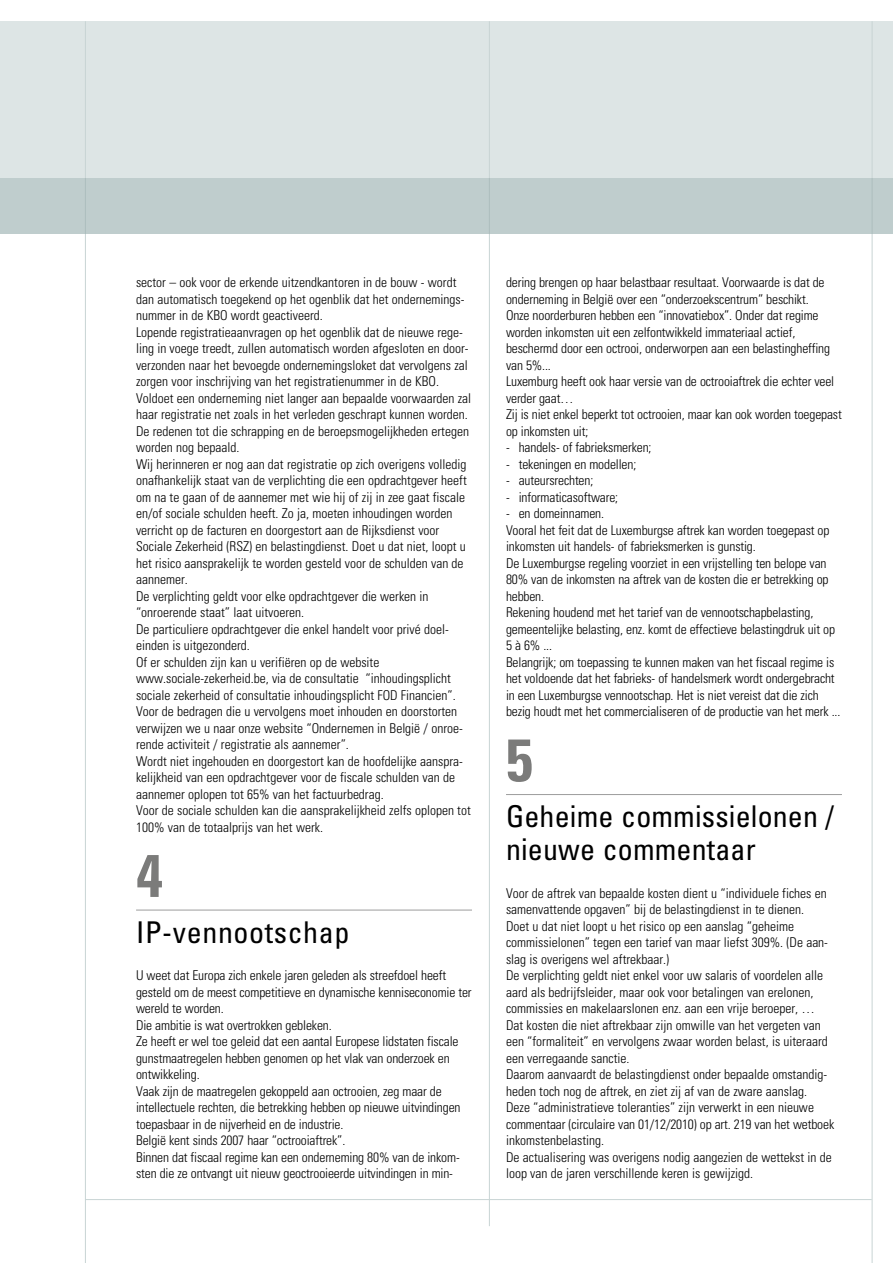
<style>
.page{position:relative;width:893px;height:1263px;background:#fff}
.page>*{position:absolute;margin:0;border:0;box-sizing:border-box;transform-origin:0 0}
.t1{font:700 condensed 60px "Univers";color:#7b7b7a}
.t2{font:condensed 30px/33px "Univers";letter-spacing:.005em;color:#000}
.t3{font:300 condensed 13.5px/16.5px "Univers";color:#000}
</style>
<div class="page">
<div style="left:0;top:21px;width:893px;height:213px;background:#dde5e5"></div>
<hr style="left:136px;top:910px;width:336px;height:1px;background:#9c9d9d">
<hr style="left:506px;top:794px;width:336px;height:1px;background:#9c9d9d">
<hr style="left:489px;top:21px;width:1px;height:1205px;background:#c8d4d4">
<hr style="left:85px;top:1199px;width:787px;height:1px;background:#c8d4d4">
<hr style="left:85px;top:21px;width:1px;height:1242px;background:#c8d4d4">
<hr style="left:872px;top:21px;width:1px;height:1242px;background:#c8d4d4">
<div style="left:0;top:179px;width:893px;height:55px;background:#bfcdcd"></div>
<p class="t3" style="left:136px;top:274px;width:337px">sector – ook voor de erkende uitzendkantoren in de bouw - wordt dan automatisch toegekend op het ogenblik dat het ondernemings&shy;nummer in de KBO wordt geactiveerd.<br>Lopende registratieaanvragen op het ogenblik dat de nieuwe rege&shy;ling in voege treedt, zullen automatisch worden afgesloten en door&shy;verzonden naar het bevoegde ondernemingsloket dat vervolgens zal zorgen voor inschrijving van het registratienummer in de KBO.<br>Voldoet een onderneming niet langer aan bepaalde voorwaarden zal haar registratie net zoals in het verleden geschrapt kunnen worden.<br>De redenen tot die schrapping en de beroepsmogelijkheden ertegen worden nog bepaald.<br>Wij herinneren er nog aan dat registratie op zich overigens volledig onafhankelijk staat van de verplichting die een opdrachtgever heeft om na te gaan of de aannemer met wie hij of zij in zee gaat fiscale en/of sociale schulden heeft. Zo ja, moeten inhoudingen worden verricht op de facturen en doorgestort aan de Rijksdienst voor Sociale Zekerheid (RSZ) en belastingdienst. Doet u dat niet, loopt u het risico aansprakelijk te worden gesteld voor de schulden van de aannemer.<br>De verplichting geldt voor elke opdrachtgever die werken in “onroerende staat” laat uitvoeren.<br>De particuliere opdrachtgever die enkel handelt voor privé doel&shy;einden is uitgezonderd.<br>Of er schulden zijn kan u verifiëren op de website www.sociale-zekerheid.be, via de consultatie “inhoudingsplicht sociale zekerheid of consultatie inhoudingsplicht FOD Financien”.<br>Voor de bedragen die u vervolgens moet inhouden en doorstorten verwijzen we u naar onze website “Ondernemen in België / onroe&shy;rende activiteit / registratie als aannemer”.<br>Wordt niet ingehouden en doorgestort kan de hoofdelijke aanspra&shy;kelijkheid van een opdrachtgever voor de fiscale schulden van de aannemer oplopen tot 65% van het factuurbedrag.<br>Voor de sociale schulden kan die aansprakelijkheid zelfs oplopen tot 100% van de totaalprijs van het werk.</p>
<h1 class="t1" style="left:136px;top:839px;width:28px">4</h1>
<h2 class="t2" style="left:136px;top:915px;width:215px">IP-vennootschap</h2>
<p class="t3" style="left:136px;top:967px;width:337px">U weet dat Europa zich enkele jaren geleden als streefdoel heeft gesteld om de meest competitieve en dynamische kenniseconomie ter wereld te worden.<br>Die ambitie is wat overtrokken gebleken.<br>Ze heeft er wel toe geleid dat een aantal Europese lidstaten fiscale gunstmaatregelen hebben genomen op het vlak van onderzoek en ontwikkeling.<br>Vaak zijn de maatregelen gekoppeld aan octrooien, zeg maar de intellectuele rechten, die betrekking hebben op nieuwe uitvindingen toepasbaar in de nijverheid en de industrie.<br>België kent sinds 2007 haar “octrooiaftrek”.<br>Binnen dat fiscaal regime kan een onderneming 80% van de inkom&shy;sten die ze ontvangt uit nieuw geoctrooieerde uitvindingen in min-</p>
<p class="t3" style="left:506px;top:274px;width:337px">dering brengen op haar belastbaar resultaat. Voorwaarde is dat de onderneming in België over een “onderzoekscentrum” beschikt.<br>Onze noorderburen hebben een “innovatiebox”. Onder dat regime worden inkomsten uit een zelfontwikkeld immateriaal actief, beschermd door een octrooi, onderworpen aan een belastingheffing van 5%...<br>Luxemburg heeft ook haar versie van de octrooiaftrek die echter veel verder gaat…<br>Zij is niet enkel beperkt tot octrooien, maar kan ook worden toegepast op inkomsten uit;</p>
<p class="t3" style="left:506px;top:439px;width:147px">- handels- of fabrieksmerken;</p>
<p class="t3" style="left:506px;top:456px;width:132px">- tekeningen en modellen;</p>
<p class="t3" style="left:506px;top:472px;width:89px">- auteursrechten;</p>
<p class="t3" style="left:506px;top:489px;width:114px">- informaticasoftware;</p>
<p class="t3" style="left:506px;top:505px;width:336px">- en domeinnamen.<br>Vooral het feit dat de Luxemburgse aftrek kan worden toegepast op inkomsten uit handels- of fabrieksmerken is gunstig.<br>De Luxemburgse regeling voorziet in een vrijstelling ten belope van 80% van de inkomsten na aftrek van de kosten die er betrekking op hebben.<br>Rekening houdend met het tarief van de vennootschapbelasting, gemeentelijke belasting, enz. komt de effectieve belastingdruk uit op 5 à 6% ...<br>Belangrijk; om toepassing te kunnen maken van het fiscaal regime is het voldoende dat het fabrieks- of handelsmerk wordt ondergebracht in een Luxemburgse vennootschap. Het is niet vereist dat die zich bezig houdt met het commercialiseren of de productie van het merk ...</p>
<h1 class="t1" style="left:506px;top:723px;width:28px">5</h1>
<h2 class="t2" style="left:506px;top:799px;width:330px">Geheime commissielonen / nieuwe commentaar</h2>
<p class="t3" style="left:506px;top:885px;width:330px">Voor de aftrek van bepaalde kosten dient u “individuele fiches en samenvattende opgaven” bij de belastingdienst in te dienen.<br>Doet u dat niet loopt u het risico op een aanslag “geheime commissielonen” tegen een tarief van maar liefst 309%. (De aan&shy;slag is overigens wel aftrekbaar.)<br>De verplichting geldt niet enkel voor uw salaris of voordelen alle aard als bedrijfsleider, maar ook voor betalingen van erelonen, commissies en makelaarslonen enz. aan een vrije beroeper, … Dat kosten die niet aftrekbaar zijn omwille van het vergeten van een “formaliteit” en vervolgens zwaar worden belast, is uiteraard een verregaande sanctie.<br>Daarom aanvaardt de belastingdienst onder bepaalde omstandig&shy;heden toch nog de aftrek, en ziet zij af van de zware aanslag.<br>Deze “administratieve toleranties” zijn verwerkt in een nieuwe commentaar (circulaire van 01/12/2010) op art. 219 van het wetboek inkomstenbelasting.<br>De actualisering was overigens nodig aangezien de wettekst in de loop van de jaren verschillende keren is gewijzigd.</p>
</div>
